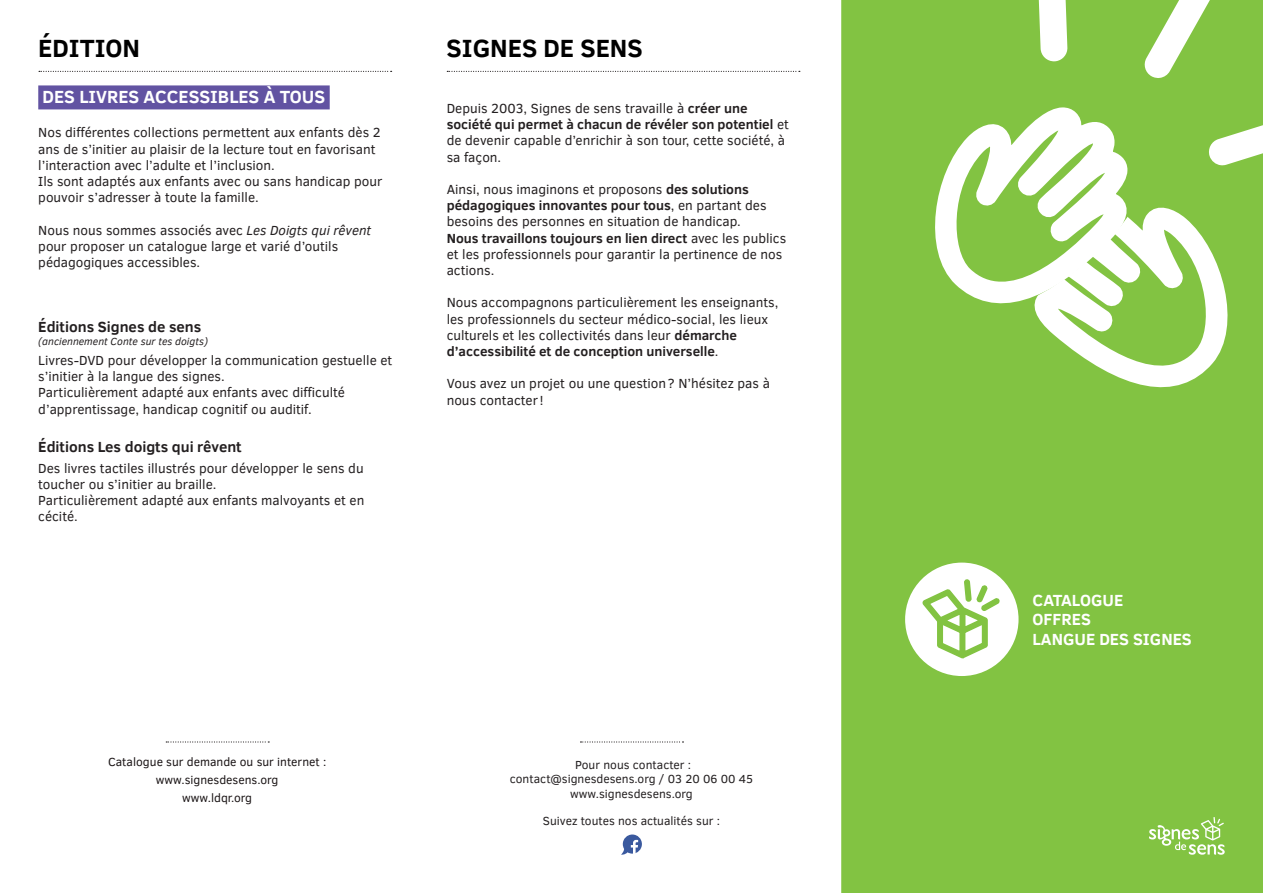
<style>
.page{position:relative;width:1263px;height:893px;background:#fff}
.page>*{position:absolute;margin:0;border:0;box-sizing:border-box;transform-origin:0 0}
.t1{font:700 25.5px "Clear Sans";color:#000}
.t2{font:700 18px "Clear Sans";color:#fff}
.t3{font:700 16.5px/19.8px "Clear Sans";color:#fff}
.t4{font:700 15px "Clear Sans";color:#231f20}
.t5{font:13.5px/16.2px "Clear Sans";color:#231f20}
.t6{font:12px/14.4px "Clear Sans";color:#231f20;text-align:center}
.t7{font:12px/17.7px "Clear Sans";color:#1a1415;text-align:center}
.t8{font:italic 10.5px "Clear Sans";color:#231f20}
.s1{font-style:italic}
.s2{font-weight:700}
</style>
<div class="page">
<div style="left:841px;top:0;width:422px;height:893px;background:#82c342"></div>
<div style="left:38px;top:85px;width:292px;height:24px;background:#6253a2"></div>
<svg style="left:580px;top:741px;width:103px;height:1px"></svg>
<svg style="left:166px;top:741px;width:103px;height:1px"></svg>
<svg style="left:39px;top:71px;width:353px;height:1px"></svg>
<svg style="left:447px;top:71px;width:353px;height:1px"></svg>
<svg style="left:621px;top:834px;width:21px;height:21px"></svg>
<div style="left:905px;top:563px;width:113px;height:113px;background:#fff;border-radius:50%"></div>
<svg style="left:922px;top:579px;width:78px;height:81px"></svg>
<svg style="left:1148px;top:817px;width:77px;height:38px;background:#9ed06c"></svg>
<div style="left:897px;top:89px;width:245px;height:261px;background:#82c342"></div>
<svg style="left:1143px;top:0;width:77px;height:78px"></svg>
<svg style="left:923px;top:96px;width:340px;height:310px"></svg>
<svg style="left:923px;top:106px;width:211px;height:355px"></svg>
<svg style="left:1037px;top:0;width:30px;height:62px"></svg>
<h1 class="t1" style="left:38px;top:29px;width:103px">ÉDITION</h1>
<h1 class="t1" style="left:446px;top:29px;width:198px">SIGNES DE SENS</h1>
<h2 class="t2" style="left:43px;top:84px;width:284px">DES LIVRES ACCESSIBLES À TOUS</h2>
<p class="t5" style="left:38px;top:125px;width:346px">Nos différentes collections permettent aux enfants dès 2 ans de s’initier au plaisir de la lecture tout en favorisant l’interaction avec l’adulte et l’inclusion.<br>Ils sont adaptés aux enfants avec ou sans handicap pour pouvoir s’adresser à toute la famille.</p>
<p class="t5" style="left:38px;top:222px;width:334px">Nous nous sommes associés avec <span class="s1">Les Doigts qui rêvent </span>pour proposer un catalogue large et varié d’outils pédagogiques accessibles.</p>
<p class="t5" style="left:447px;top:100px;width:344px">Depuis 2003, Signes de sens travaille à <span class="s2">créer une société qui permet à chacun de révéler son potentiel</span> et de devenir capable d’enrichir à son tour, cette société, à sa façon.</p>
<p class="t5" style="left:447px;top:181px;width:341px">Ainsi, nous imaginons et proposons <span class="s2">des solutions pédagogiques innovantes pour tous</span>, en partant des besoins des personnes en situation de handicap.<br><span class="s2">Nous travaillons toujours en lien direct</span> avec les publics et les professionnels pour garantir la pertinence de nos actions.</p>
<p class="t5" style="left:447px;top:294px;width:333px">Nous accompagnons particulièrement les enseignants, les professionnels du secteur médico-social, les lieux culturels et les collectivités dans leur <span class="s2">démarche d’accessibilité et de conception universelle</span>.</p>
<p class="t5" style="left:447px;top:375px;width:325px">Vous avez un projet ou une question? N’hésitez pas à nous contacter!</p>
<p class="t4" style="left:38px;top:316px;width:165px">Éditions Signes de sens</p>
<p class="t8" style="left:38px;top:334px;width:171px">(anciennement Conte sur tes doigts)</p>
<p class="t5" style="left:38px;top:352px;width:356px">Livres-DVD pour développer la communication gestuelle et s’initier à la langue des signes.<br>Particulièrement adapté aux enfants avec difficulté d’apprentissage, handicap cognitif ou auditif.</p>
<p class="t4" style="left:38px;top:436px;width:205px">Éditions Les doigts qui rêvent</p>
<p class="t5" style="left:38px;top:460px;width:328px">Des livres tactiles illustrés pour développer le sens du toucher ou s’initier au braille.<br>Particulièrement adapté aux enfants malvoyants et en cécité.</p>
<p class="t7" style="left:108px;top:753px;width:220px">Catalogue sur demande ou sur internet : www.signesdesens.org<br>www.ldqr.org</p>
<p class="t6" style="left:510px;top:758px;width:245px">Pour nous contacter : contact@signesdesens.org / 03 20 06 00 45 www.signesdesens.org</p>
<p class="t6" style="left:543px;top:814px;width:179px">Suivez toutes nos actualités sur :</p>
<p class="t3" style="left:1032px;top:589px;width:161px">CATALOGUE<br>OFFRES<br>LANGUE DES SIGNES</p>
</div>
